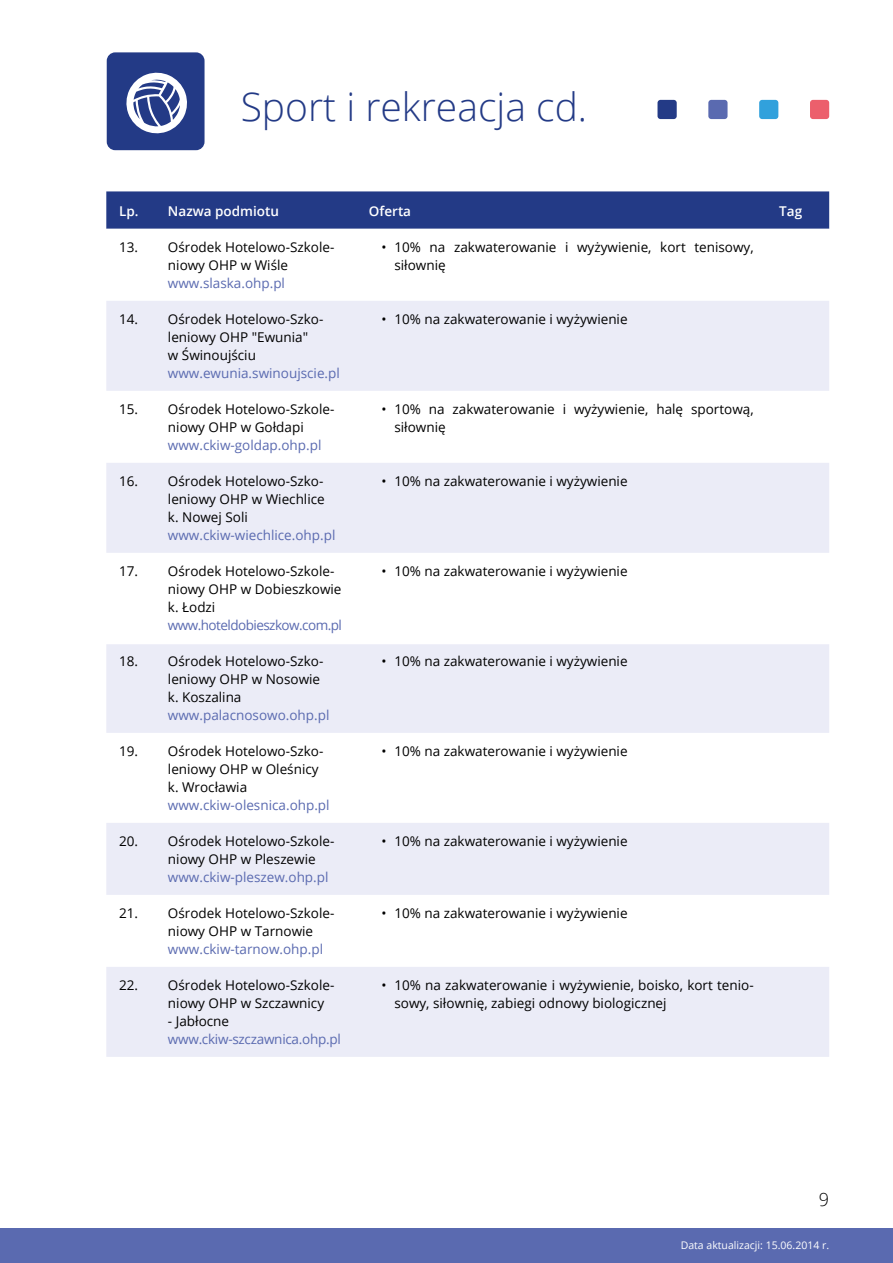
<style>
.page{position:relative;width:893px;height:1263px;background:#fff}
.page>*{position:absolute;margin:0;border:0;box-sizing:border-box;transform-origin:0 0}
.t1{font:300 39px "Open Sans";color:#233a86}
.t2{font:300 18px "Open Sans";color:#000}
.t3{font:13.5px/18px "Open Sans";color:#000}
.t4{font:13.5px "Open Sans";color:#5a6ab0}
.t5{font:13.5px "Open Sans";letter-spacing:-.04em;color:#5a6ab0}
.t6{font:13.5px "Open Sans";letter-spacing:-.02em;color:#5a6ab0}
.t7{font:600 13.5px "Open Sans";color:#fff}
.t8{font:10.5px "Open Sans";color:#fff}
</style>
<div class="page">
<div style="left:0;top:1229px;width:893px;height:34px;background:#5a6ab0"></div>
<div style="left:657px;top:100px;width:20px;height:19px;background:#233a86;border-radius:3px"></div>
<div style="left:708px;top:100px;width:19px;height:19px;background:#5a6ab0;border-radius:3px"></div>
<div style="left:759px;top:100px;width:19px;height:19px;background:#31a1dc;border-radius:3px"></div>
<div style="left:810px;top:100px;width:19px;height:19px;background:#ec5f6c;border-radius:3px"></div>
<svg style="left:107px;top:52px;width:98px;height:98px;background:#4a5c9b"></svg>
<div style="left:106px;top:191px;width:723px;height:38px;background:#233a86"></div>
<svg style="left:106px;top:301px;width:723px;height:756px;fill:#ebecf7"></svg>
<h1 class="t1" style="left:241px;top:80px;width:348px">Sport i rekreacja cd.</h1>
<p class="t7" style="left:119px;top:202px;width:161px">Lp. Nazwa podmiotu</p>
<p class="t7" style="left:369px;top:202px;width:44px">Oferta</p>
<p class="t7" style="left:779px;top:202px;width:24px">Tag</p>
<p class="t3" style="left:119px;top:238px;width:217px;text-align:center">13. Ośrodek Hotelowo-Szkole&shy;niowy OHP w Wiśle</p>
<p class="t4" style="left:168px;top:274px;width:119px">www.slaska.ohp.pl</p>
<p class="t3" style="left:394px;top:238px;width:361px;text-indent:-13px">• 10% na zakwaterowanie i wyżywienie, kort tenisowy, siłownię</p>
<p class="t3" style="left:168px;top:310px;width:157px;text-indent:-49px">14. Ośrodek Hotelowo-Szko&shy;leniowy OHP "Ewunia"<br>w Świnoujściu</p>
<p class="t4" style="left:168px;top:364px;width:173px">www.ewunia.swinoujscie.pl</p>
<p class="t3" style="left:168px;top:400px;width:168px;text-indent:-49px">15. Ośrodek Hotelowo-Szkole&shy;niowy OHP w Gołdapi</p>
<p class="t4" style="left:168px;top:436px;width:155px">www.ckiw-goldap.ohp.pl</p>
<p class="t3" style="left:168px;top:472px;width:158px;text-align:justify;text-indent:-49px">16. Ośrodek Hotelowo-Szko&shy;leniowy OHP w Wiechlice k. Nowej Soli</p>
<p class="t4" style="left:168px;top:526px;width:169px">www.ckiw-wiechlice.ohp.pl</p>
<p class="t3" style="left:168px;top:562px;width:175px;text-indent:-49px">17. Ośrodek Hotelowo-Szkole&shy;niowy OHP w Dobieszkowie k. Łodzi</p>
<p class="t5" style="left:168px;top:616px;width:176px">www.hoteldobieszkow.com.pl</p>
<p class="t3" style="left:168px;top:652px;width:157px;text-indent:-49px">18. Ośrodek Hotelowo-Szko&shy;leniowy OHP w Nosowie k. Koszalina</p>
<p class="t4" style="left:168px;top:706px;width:163px">www.palacnosowo.ohp.pl</p>
<p class="t3" style="left:168px;top:742px;width:157px;text-indent:-49px">19. Ośrodek Hotelowo-Szko&shy;leniowy OHP w Oleśnicy k. Wrocławia</p>
<p class="t4" style="left:168px;top:796px;width:163px">www.ckiw-olesnica.ohp.pl</p>
<p class="t3" style="left:168px;top:832px;width:168px;text-indent:-49px">20. Ośrodek Hotelowo-Szkole&shy;niowy OHP w Pleszewie</p>
<p class="t4" style="left:168px;top:868px;width:162px">www.ckiw-pleszew.ohp.pl</p>
<p class="t3" style="left:168px;top:904px;width:168px;text-indent:-49px">21. Ośrodek Hotelowo-Szkole&shy;niowy OHP w Tarnowie</p>
<p class="t4" style="left:168px;top:940px;width:157px">www.ckiw-tarnow.ohp.pl</p>
<p class="t3" style="left:168px;top:976px;width:168px;text-indent:-49px">22. Ośrodek Hotelowo-Szkole&shy;niowy OHP w Szczawnicy</p>
<p class="t3" style="left:168px;top:1012px;width:63px">- Jabłocne</p>
<p class="t6" style="left:168px;top:1030px;width:174px">www.ckiw-szczawnica.ohp.pl</p>
<p class="t3" style="left:382px;top:310px;width:247px">• 10% na zakwaterowanie i wyżywienie</p>
<p class="t3" style="left:394px;top:400px;width:361px;text-indent:-13px">• 10% na zakwaterowanie i wyżywienie, halę sportową, siłownię</p>
<p class="t3" style="left:382px;top:472px;width:247px">• 10% na zakwaterowanie i wyżywienie</p>
<p class="t3" style="left:382px;top:562px;width:247px">• 10% na zakwaterowanie i wyżywienie</p>
<p class="t3" style="left:382px;top:652px;width:247px">• 10% na zakwaterowanie i wyżywienie</p>
<p class="t3" style="left:382px;top:742px;width:247px">• 10% na zakwaterowanie i wyżywienie</p>
<p class="t3" style="left:382px;top:832px;width:247px">• 10% na zakwaterowanie i wyżywienie</p>
<p class="t3" style="left:382px;top:904px;width:247px">• 10% na zakwaterowanie i wyżywienie</p>
<p class="t3" style="left:394px;top:976px;width:361px;text-indent:-13px">• 10% na zakwaterowanie i wyżywienie, boisko, kort tenio&shy;sowy, siłownię, zabiegi odnowy biologicznej</p>
<h2 class="t2" style="left:819px;top:1187px;width:12px">9</h2>
<p class="t8" style="left:681px;top:1238px;width:150px">Data aktualizacji: 15.06.2014 r.</p>
</div>
